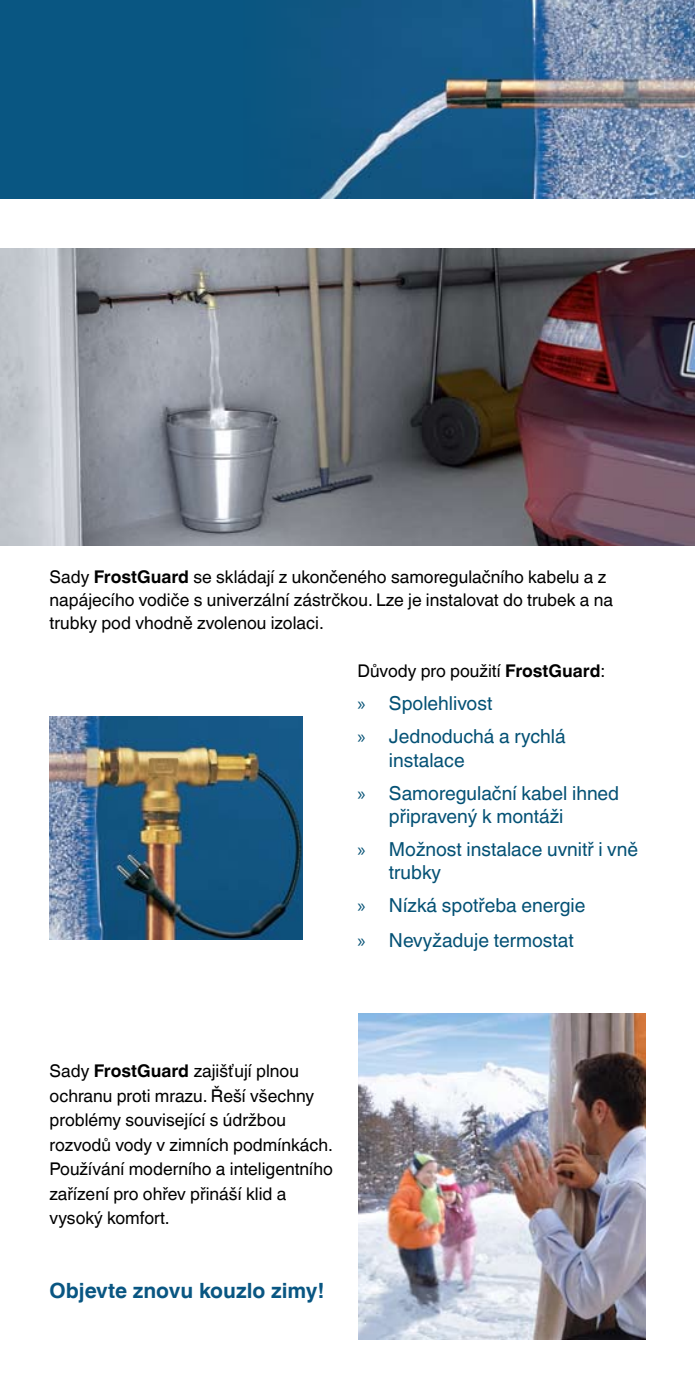
<style>
.page{position:relative;width:695px;height:1389px;background:#fff}
.page>*{position:absolute;margin:0;border:0;box-sizing:border-box;transform-origin:0 0}
.t1{font:700 21px "Helvetica Linotype";color:#095682}
.t2{font:19.25px/33.1px "Helvetica Linotype";color:#045175}
.t3{font:17.5px/24.5px "Helvetica Linotype";color:#000}
.s1{font-weight:700}
.s2{font-family:"Myriad Pro"}
</style>
<div class="page">
<div style="left:0;top:0;width:694px;height:198px;background:#095682"></div>
<img style="left:0;top:248px;width:694px;height:298px">
<img style="left:318px;top:0;width:376px;height:198px">
<img style="left:50px;top:717px;width:253px;height:223px">
<img style="left:358px;top:1014px;width:287px;height:325px">
<p class="t3" style="left:50px;top:566px;width:565px;line-height:22.8px">Sady <span class="s1">FrostGuard</span> se skládají z ukončeného samoregulačního kabelu a z napájecího vodiče s univerzální zástrčkou. Lze je instalovat do trubek a na trubky pod vhodně zvolenou izolaci.</p>
<p class="t3" style="left:357px;top:659px;width:249px">Důvody pro použití <span class="s1">FrostGuard</span>:</p>
<p class="t2" style="left:357px;top:687px;width:210px"><span class="s2">»</span> Spolehlivost<br><span class="s2">»</span> Jednoduchá a rychlá</p>
<p class="t2" style="left:357px;top:743px;width:263px;text-indent:31px">instalace<br><span class="s2">»</span> Samoregulační kabel ihned</p>
<p class="t2" style="left:357px;top:799px;width:282px;text-indent:31px">připravený k montáži<br><span class="s2">»</span> Možnost instalace uvnitř i vně</p>
<p class="t2" style="left:357px;top:856px;width:229px;text-indent:31px">trubky<br><span class="s2">»</span> Nízká spotřeba energie</p>
<p class="t2" style="left:357px;top:924px;width:218px"><span class="s2">»</span> Nevyžaduje termostat</p>
<p class="t3" style="left:50px;top:1059px;width:285px">Sady <span class="s1">FrostGuard</span> zajišťují plnou ochranu proti mrazu. Řeší všechny problémy související s údržbou rozvodů vody v zimních podmínkách.<br>Používání moderního a inteligentního zařízení pro ohřev přináší klid a vysoký komfort.</p>
<p class="t1" style="left:50px;top:1278px;width:276px">Objevte znovu kouzlo zimy!</p>
</div>
